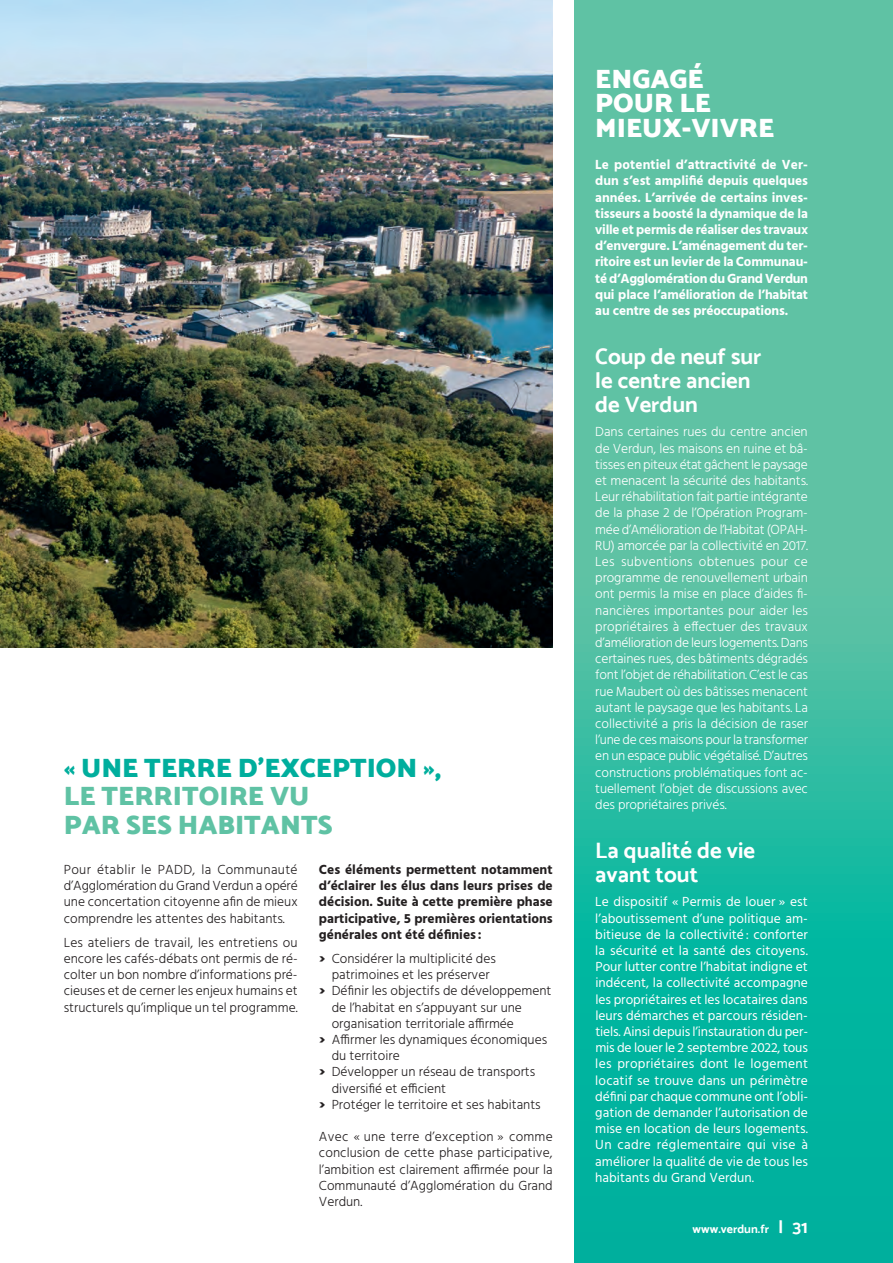
<style>
.page{position:relative;width:893px;height:1263px;background:#fff}
.page>*{position:absolute;margin:0;border:0;box-sizing:border-box;transform-origin:0 0}
.t1{font:900 27px/28.5px "Catamaran";color:#5fc2a4}
.t2{font:900 27px/24.3px "Catamaran";color:#fff}
.t3{font:900 27px "Catamaran";color:#00ae9d}
.t4{font:700 22.5px/24.3px "Catamaran";color:#fff}
.t5{font:300 13.5px/16.2px "Hind";letter-spacing:-.01em;color:#fff;text-align:justify}
.t6{font:300 13.5px/16.2px "Hind";color:#231f20;text-align:justify}
.t7{font:13.5px/16.2px "Hind";color:#fff;text-align:justify}
.t8{font:700 13.5px/16.2px "Hind";letter-spacing:-.01em;color:#fff;text-align:justify}
.t9{font:700 13.5px/16.2px "Hind";color:#231f20;text-align:justify}
.t10{font:700 12px "Catamaran";color:#fff}
.s1{font-weight:700;font-size:16.2px}
.s2{font-size:18px}
</style>
<div class="page">
<img style="left:0;top:0;width:553px;height:647px">
<svg style="left:574px;top:0;width:319px;height:1263px;background:#3abca2"></svg>
<h1 class="t3" style="left:64px;top:751px;width:379px">« UNE TERRE D’EXCEPTION »,</h1>
<h1 class="t1" style="left:64px;top:782px;width:270px">LE TERRITOIRE VU<br>PAR SES HABITANTS</h1>
<p class="t6" style="left:64px;top:862px;width:235px">Pour établir le PADD, la Communauté d’Agglomération du Grand Verdun a opéré une concertation citoyenne afin de mieux comprendre les attentes des habitants.</p>
<p class="t6" style="left:64px;top:935px;width:235px">Les ateliers de travail, les entretiens ou encore les cafés-débats ont permis de ré&shy;colter un bon nombre d’informations pré&shy;cieuses et de cerner les enjeux humains et structurels qu’implique un tel programme.</p>
<p class="t9" style="left:319px;top:861px;width:235px">Ces éléments permettent notamment d’éclairer les élus dans leurs prises de décision. Suite à cette première phase participative, 5 premières orientations générales ont été définies :</p>
<p class="t6" style="left:319px;top:951px;width:178px"><span class="s1">›</span> Considérer la multiplicité des</p>
<p class="t6" style="left:332px;top:967px;width:159px">patrimoines et les préserver</p>
<p class="t6" style="left:319px;top:983px;width:234px"><span class="s1">›</span> Définir les objectifs de développement</p>
<p class="t6" style="left:332px;top:1000px;width:192px">de l’habitat en s’appuyant sur une</p>
<p class="t6" style="left:332px;top:1016px;width:184px">organisation territoriale affirmée</p>
<p class="t6" style="left:319px;top:1032px;width:230px"><span class="s1">›</span> Affirmer les dynamiques économiques</p>
<p class="t6" style="left:332px;top:1048px;width:69px">du territoire</p>
<p class="t6" style="left:319px;top:1064px;width:218px"><span class="s1">›</span> Développer un réseau de transports</p>
<p class="t6" style="left:332px;top:1081px;width:116px">diversifié et efficient</p>
<p class="t6" style="left:319px;top:1097px;width:223px"><span class="s1">›</span> Protéger le territoire et ses habitants</p>
<p class="t6" style="left:319px;top:1129px;width:235px">Avec « une terre d’exception » comme conclusion de cette phase participative, l’ambition est clairement affirmée pour la Communauté d’Agglomération du Grand Verdun.</p>
<h1 class="t2" style="left:595px;top:67px;width:181px">ENGAGÉ<br>POUR LE<br>MIEUX-VIVRE</h1>
<p class="t8" style="left:595px;top:156px;width:214px">Le potentiel d’attractivité de Ver&shy;dun s’est amplifié depuis quelques années. L’arrivée de certains inves&shy;tisseurs a boosté la dynamique de la ville et permis de réaliser des travaux d’envergure. L’aménagement du ter&shy;ritoire est un levier de la Communau&shy;té d’Agglomération du Grand Verdun qui place l’amélioration de l’habitat au centre de ses préoccupations.</p>
<h2 class="t4" style="left:595px;top:344px;width:168px">Coup de neuf sur le centre ancien de Verdun</h2>
<p class="t5" style="left:595px;top:425px;width:214px">Dans certaines rues du centre ancien de Verdun, les maisons en ruine et bâ&shy;tisses en piteux état gâchent le paysage et menacent la sécurité des habitants.<br>Leur réhabilitation fait partie intégrante de la phase 2 de l’Opération Program&shy;mée d’Amélioration de l’Habitat (OPAH-RU) amorcée par la collectivité en 2017.<br>Les subventions obtenues pour ce programme de renouvellement urbain ont permis la mise en place d’aides fi&shy;nancières importantes pour aider les propriétaires à effectuer des travaux d’amélioration de leurs logements. Dans certaines rues, des bâtiments dégradés font l’objet de réhabilitation. C’est le cas rue Maubert où des bâtisses menacent autant le paysage que les habitants. La collectivité a pris la décision de raser l’une de ces maisons pour la transformer en un espace public végétalisé. D’autres constructions problématiques font ac&shy;tuellement l’objet de discussions avec des propriétaires privés.</p>
<h2 class="t4" style="left:595px;top:838px;width:161px">La qualité de vie avant tout</h2>
<p class="t7" style="left:595px;top:894px;width:214px">Le dispositif « Permis de louer » est l’aboutissement d’une politique am&shy;bitieuse de la collectivité: conforter la sécurité et la santé des citoyens.<br>Pour lutter contre l’habitat indigne et indécent, la collectivité accompagne les propriétaires et les locataires dans leurs démarches et parcours résiden&shy;tiels. Ainsi depuis l’instauration du per&shy;mis de louer le 2 septembre 2022, tous les propriétaires dont le logement locatif se trouve dans un périmètre défini par chaque commune ont l’obli&shy;gation de demander l’autorisation de mise en location de leurs logements.<br>Un cadre réglementaire qui vise à améliorer la qualité de vie de tous les habitants du Grand Verdun.</p>
<p class="t10" style="left:692px;top:1222px;width:117px">www.verdun.fr <span class="s2">| 31</span></p>
</div>
